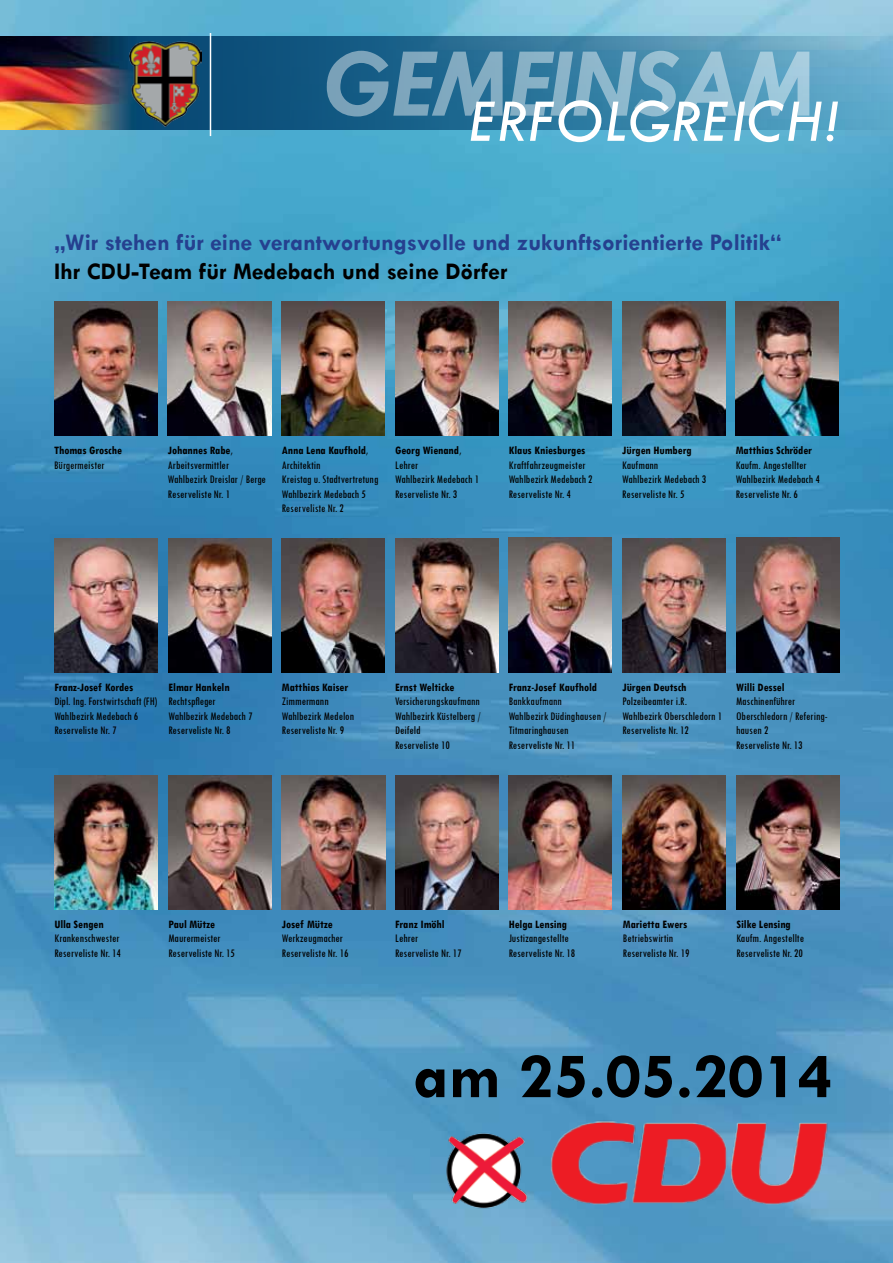
<style>
.page{position:relative;width:893px;height:1263px;background:#fff}
.page>*{position:absolute;margin:0;border:0;box-sizing:border-box;transform-origin:0 0}
.t1{font:italic 700 99.9px "Tw Cen";color:#fff}
.t2{font:700 66px "Tw Cen";color:#000}
.t3{font:italic 63px "Tw Cen";color:#fff}
.t4{font:700 24px "Tw Cen";color:#25408f}
.t5{font:700 24px "Tw Cen";color:#000}
.t6{font:condensed 12px/14.4px "Tw Cen";color:#000}
.t7{font:700 condensed 12px "Tw Cen";color:#000}
.s1{font-weight:700}
</style>
<div class="page">
<img style="left:0;top:0;width:893px;height:1263px">
<img style="left:551px;top:1098px;width:281px;height:122px">
<img style="left:0;top:37px;width:893px;height:92px">
<img style="left:129px;top:42px;width:73px;height:85px">
<hr style="left:210px;top:33px;width:1px;height:103px;background:#fff">
<img style="left:431px;top:1123px;width:113px;height:95px">
<img style="left:509px;top:301px;width:103px;height:135px">
<img style="left:622px;top:301px;width:103px;height:135px">
<img style="left:736px;top:775px;width:103px;height:134px">
<img style="left:395px;top:301px;width:103px;height:134px">
<img style="left:282px;top:775px;width:103px;height:134px">
<img style="left:622px;top:775px;width:103px;height:134px">
<img style="left:54px;top:538px;width:103px;height:134px">
<img style="left:168px;top:301px;width:103px;height:134px">
<img style="left:282px;top:301px;width:103px;height:134px">
<img style="left:282px;top:538px;width:103px;height:134px">
<img style="left:168px;top:775px;width:104px;height:134px">
<img style="left:622px;top:538px;width:103px;height:134px">
<img style="left:395px;top:538px;width:103px;height:134px">
<img style="left:736px;top:538px;width:103px;height:134px">
<img style="left:509px;top:775px;width:103px;height:134px">
<img style="left:395px;top:775px;width:103px;height:134px">
<img style="left:509px;top:538px;width:103px;height:134px">
<img style="left:54px;top:775px;width:103px;height:134px">
<img style="left:736px;top:301px;width:103px;height:135px">
<img style="left:54px;top:301px;width:103px;height:134px">
<img style="left:168px;top:538px;width:103px;height:134px">
<h1 class="t1" style="left:324px;top:24px;width:493px">GEMEINSAM</h1>
<h3 class="t3" style="left:469px;top:83px;width:372px">ERFOLGREICH!</h3>
<h3 class="t4" style="left:54px;top:228px;width:729px">„Wir stehen für eine verantwortungsvolle und zukunftsorientierte Politik“</h3>
<h3 class="t5" style="left:54px;top:257px;width:455px">Ihr CDU-Team für Medebach und seine Dörfer</h3>
<p class="t7" style="left:54px;top:443px;width:69px">Thomas Grosche</p>
<p class="t6" style="left:54px;top:457px;width:52px">Bürgermeister</p>
<p class="t6" style="left:168px;top:443px;width:100px"><span class="s1">Johannes Rabe</span>,<br>Arbeitsvermittler<br>Wahlbezirk Dreislar / Berge<br>Reserveliste Nr. 1</p>
<p class="t6" style="left:282px;top:443px;width:98px"><span class="s1">Anna Lena Kaufhold</span>,<br>Architektin<br>Kreistag u. Stadtvertretung<br>Wahlbezirk Medebach 5<br>Reserveliste Nr. 2</p>
<p class="t6" style="left:395px;top:443px;width:85px"><span class="s1">Georg Wienand</span>,<br>Lehrer<br>Wahlbezirk Medebach 1<br>Reserveliste Nr. 3</p>
<p class="t7" style="left:509px;top:443px;width:78px">Klaus Kniesburges</p>
<p class="t6" style="left:509px;top:457px;width:85px">Kraftfahrzeugmeister<br>Wahlbezirk Medebach 2<br>Reserveliste Nr. 4</p>
<p class="t7" style="left:622px;top:443px;width:71px">Jürgen Humberg</p>
<p class="t6" style="left:622px;top:457px;width:85px">Kaufmann<br>Wahlbezirk Medebach 3<br>Reserveliste Nr. 5</p>
<p class="t7" style="left:736px;top:443px;width:78px">Matthias Schröder</p>
<p class="t6" style="left:736px;top:457px;width:85px">Kaufm. Angestellter<br>Wahlbezirk Medebach 4<br>Reserveliste Nr. 6</p>
<p class="t7" style="left:54px;top:680px;width:80px">Franz-Josef Kordes</p>
<p class="t6" style="left:54px;top:694px;width:104px">Dipl. Ing. Forstwirtschaft (FH)<br>Wahlbezirk Medebach 6<br>Reserveliste Nr. 7</p>
<p class="t7" style="left:168px;top:680px;width:63px">Elmar Hankeln</p>
<p class="t6" style="left:168px;top:694px;width:85px">Rechtspfleger<br>Wahlbezirk Medebach 7<br>Reserveliste Nr. 8</p>
<p class="t7" style="left:282px;top:680px;width:68px">Matthias Kaiser</p>
<p class="t6" style="left:282px;top:694px;width:74px">Zimmermann<br>Wahlbezirk Medelon<br>Reserveliste Nr. 9</p>
<p class="t7" style="left:395px;top:680px;width:61px">Ernst Welticke</p>
<p class="t6" style="left:395px;top:694px;width:87px">Versicherungskaufmann<br>Wahlbezirk Küstelberg /<br>Deifeld<br>Reserveliste 10</p>
<p class="t7" style="left:509px;top:680px;width:90px">Franz-Josef Kaufhold</p>
<p class="t6" style="left:509px;top:694px;width:99px">Bankkaufmann<br>Wahlbezirk Düdinghausen /<br>Titmaringhausen<br>Reserveliste Nr. 11</p>
<p class="t7" style="left:622px;top:680px;width:66px">Jürgen Deutsch</p>
<p class="t6" style="left:622px;top:694px;width:101px">Polzeibeamter i.R.<br>Wahlbezirk Oberschledorn 1<br>Reserveliste Nr. 12</p>
<p class="t7" style="left:736px;top:680px;width:50px">Willi Dessel</p>
<p class="t6" style="left:736px;top:694px;width:93px">Maschinenführer<br>Oberschledorn / Refering&shy;hausen 2<br>Reserveliste Nr. 13</p>
<p class="t7" style="left:54px;top:917px;width:51px">Ulla Sengen</p>
<p class="t6" style="left:54px;top:931px;width:68px">Krankenschwester<br>Reserveliste Nr. 14</p>
<p class="t7" style="left:168px;top:917px;width:48px">Paul Mütze</p>
<p class="t6" style="left:168px;top:931px;width:68px">Maurermeister<br>Reserveliste Nr. 15</p>
<p class="t7" style="left:282px;top:917px;width:52px">Josef Mütze</p>
<p class="t6" style="left:282px;top:931px;width:68px">Werkzeugmacher<br>Reserveliste Nr. 16</p>
<p class="t7" style="left:395px;top:917px;width:51px">Franz Imöhl</p>
<p class="t6" style="left:395px;top:931px;width:68px">Lehrer<br>Reserveliste Nr. 17</p>
<p class="t7" style="left:509px;top:917px;width:60px">Helga Lensing</p>
<p class="t6" style="left:509px;top:931px;width:68px">Justizangestellte<br>Reserveliste Nr. 18</p>
<p class="t7" style="left:623px;top:917px;width:66px">Marietta Ewers</p>
<p class="t6" style="left:623px;top:931px;width:68px">Betriebswirtin<br>Reserveliste Nr. 19</p>
<p class="t7" style="left:736px;top:917px;width:56px">Silke Lensing</p>
<p class="t6" style="left:736px;top:931px;width:69px">Kaufm. Angestellte<br>Reserveliste Nr. 20</p>
<h2 class="t2" style="left:414px;top:1036px;width:421px">am 25.05.2014</h2>
</div>
